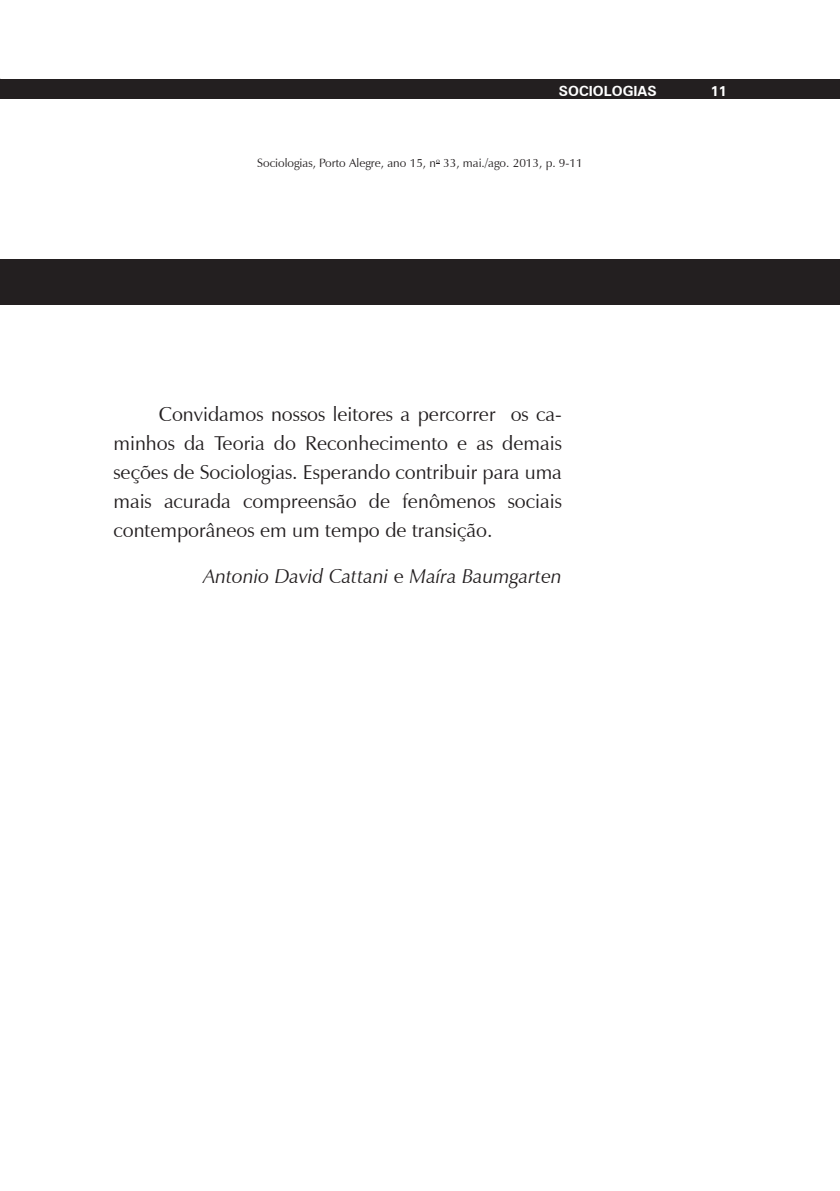
<style>
.page{position:relative;width:840px;height:1191px;background:#fff}
.page>*{position:absolute;margin:0;border:0;box-sizing:border-box;transform-origin:0 0}
.t1{font:20px/29px "Zapf Humanist 601 BT";color:#231f20;text-align:justify}
.t2{font:italic 20px "Zapf Humanist 601 BT";color:#231f20}
.t3{font:700 14px "Zurich BT";color:#fff}
.t4{font:12px "Zapf Humanist 601 BT";color:#231f20}
.s1{font-style:normal}
</style>
<div class="page">
<div style="left:0;top:79px;width:839px;height:20px;background:#231f20"></div>
<div style="left:0;top:259px;width:839px;height:45px;background:#231f20"></div>
<p class="t3" style="left:558px;top:83px;width:99px">SOCIOLOGIAS</p>
<p class="t3" style="left:710px;top:83px;width:17px">11</p>
<p class="t4" style="left:257px;top:155px;width:327px">Sociologias, Porto Alegre, ano 15, n<sup>o</sup> 33, mai./ago. 2013, p. 9-11</p>
<p class="t1" style="left:113px;top:399px;width:449px;text-indent:45px">Convidamos nossos leitores a percorrer os ca&shy;minhos da Teoria do Reconhecimento e as demais seções de Sociologias. Esperando contribuir para uma mais acurada compreensão de fenômenos sociais contemporâneos em um tempo de transição.</p>
<p class="t2" style="left:203px;top:563px;width:359px">Antonio David Cattani <span class="s1">e</span> Maíra Baumgarten</p>
</div>
